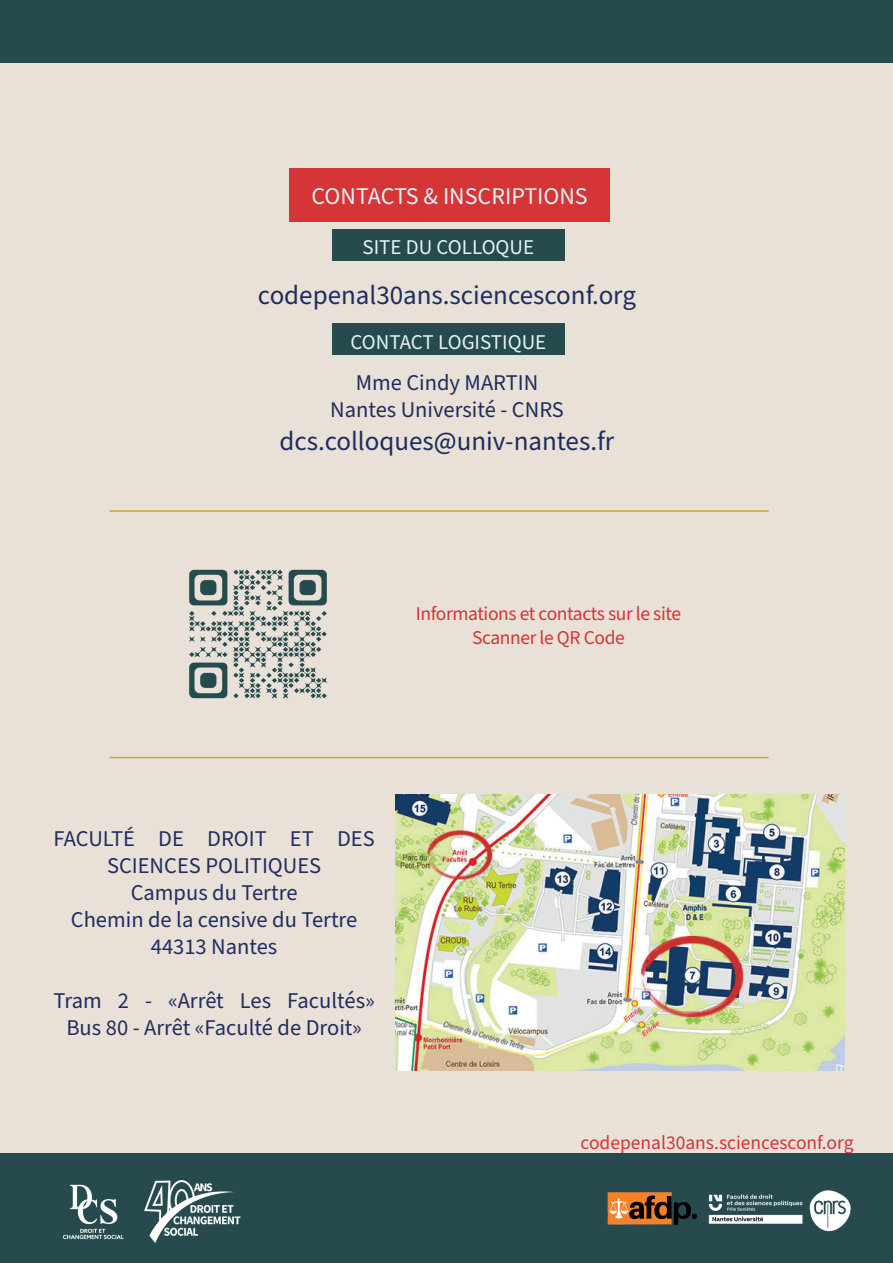
<style>
.page{position:relative;width:893px;height:1263px;background:#fff}
.page>*{position:absolute;margin:0;border:0;box-sizing:border-box;transform-origin:0 0}
.t1{font:27px "Source Sans Pro";color:#1f2d5d}
.t2{font:24px "Source Sans Pro";color:#e5f2f4}
.t3{font:22.5px/27px "Source Sans Pro";color:#212d5f;text-align:center}
.t4{font:22.5px/27px "Source Sans Pro";color:#1f2d5d;text-align:center}
.t5{font:21px "Source Sans Pro";color:#e5f2f4}
.t6{font:19.5px/23.4px "Source Sans Pro";letter-spacing:-.02em;color:#d53536;text-align:center}
.t7{font:19.5px "Source Sans Pro";color:#d53537}
</style>
<div class="page">
<div style="left:0;top:0;width:893px;height:1182px;background:#e9e1d7"></div>
<div style="left:0;top:1153px;width:893px;height:110px;background:#264a4d"></div>
<img style="left:62px;top:1184px;width:62px;height:56px">
<img style="left:810px;top:1191px;width:41px;height:41px">
<img style="left:708px;top:1194px;width:95px;height:30px">
<img style="left:189px;top:569px;width:138px;height:130px">
<img style="left:145px;top:1180px;width:96px;height:63px">
<div style="left:0;top:0;width:893px;height:63px;background:#264b4d"></div>
<div style="left:289px;top:168px;width:321px;height:53px;background:#d53536"></div>
<div style="left:332px;top:229px;width:233px;height:32px;background:#264a4d"></div>
<hr style="left:110px;top:510px;width:659px;height:2px;background:#d0a539">
<div style="left:332px;top:323px;width:233px;height:32px;background:#264b4d"></div>
<img style="left:395px;top:794px;width:449px;height:276px">
<hr style="left:110px;top:757px;width:659px;height:1px;background:#d0a539">
<img style="left:607px;top:1192px;width:90px;height:33px">
<p class="t2" style="left:312px;top:180px;width:278px">CONTACTS &amp; INSCRIPTIONS</p>
<p class="t5" style="left:363px;top:232px;width:173px">SITE DU COLLOQUE</p>
<p class="t1" style="left:258px;top:277px;width:380px">codepenal30ans.sciencesconf.org</p>
<p class="t5" style="left:350px;top:328px;width:197px">CONTACT LOGISTIQUE</p>
<p class="t4" style="left:330px;top:370px;width:235px">Mme Cindy MARTIN<br>Nantes Université - CNRS</p>
<p class="t1" style="left:280px;top:423px;width:336px">dcs.colloques@univ-nantes.fr</p>
<p class="t6" style="left:416px;top:603px;width:267px">Informations et contacts sur le site<br>Scanner le QR Code</p>
<p class="t3" style="left:53px;top:825px;width:323px">FACULTÉ DE DROIT ET DES<br>SCIENCES POLITIQUES<br>Campus du Tertre<br>Chemin de la censive du Tertre<br>44313 Nantes</p>
<p class="t3" style="left:53px;top:987px;width:323px">Tram 2 - «Arrêt Les Facultés»<br>Bus 80 - Arrêt «Faculté de Droit»</p>
<p class="t7" style="left:581px;top:1129px;width:275px">codepenal30ans.sciencesconf.org</p>
</div>
